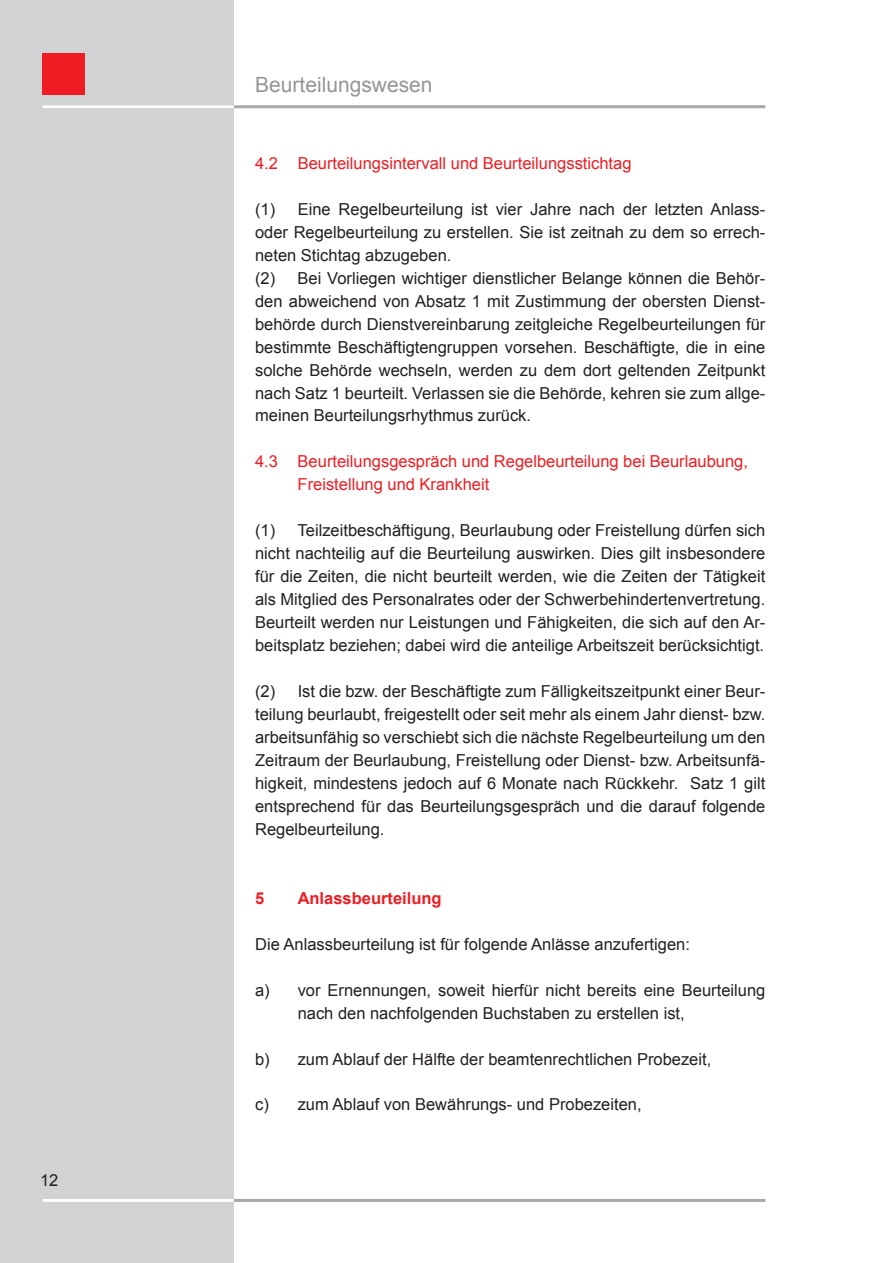
<style>
.page{position:relative;width:893px;height:1263px;background:#fff}
.page>*{position:absolute;margin:0;border:0;box-sizing:border-box;transform-origin:0 0}
.t1{font:21px "Arial";color:#939598}
.t2{font:16.5px/23px "Arial";color:#231f20}
.t3{font:16.5px/23px "Arial";color:#ee1d23}
.t4{font:700 16.5px "Arial";color:#ee1d23}
</style>
<div class="page">
<div style="left:0;top:0;width:234px;height:1263px;background:#d1d2d4"></div>
<div style="left:43px;top:53px;width:42px;height:42px;background:#ee1d23"></div>
<hr style="left:43px;top:105px;width:722px;height:3px;background:#a8a9ad">
<hr style="left:43px;top:105px;width:191px;height:3px;background:#fff">
<hr style="left:43px;top:1199px;width:722px;height:3px;background:#a8a9ad">
<hr style="left:43px;top:1199px;width:191px;height:3px;background:#fff">
<p class="t2" style="left:40px;top:1168px;width:20px">12</p>
<p class="t1" style="left:255px;top:71px;width:179px">Beurteilungswesen</p>
<p class="t3" style="left:255px;top:152px;width:378px">4.2 Beurteilungsintervall und Beurteilungsstichtag</p>
<p class="t2" style="left:255px;top:198px;width:512px">(1) Eine Regelbeurteilung ist vier Jahre nach der letzten Anlass&shy;oder Regelbeurteilung zu erstellen. Sie ist zeitnah zu dem so errech&shy;neten Stichtag abzugeben.<br>(2) Bei Vorliegen wichtiger dienstlicher Belange können die Behör&shy;den abweichend von Absatz 1 mit Zustimmung der obersten Dienst&shy;behörde durch Dienstvereinbarung zeitgleiche Regelbeurteilungen für bestimmte Beschäftigtengruppen vorsehen. Beschäftigte, die in eine solche Behörde wechseln, werden zu dem dort geltenden Zeitpunkt nach Satz 1 beurteilt. Verlassen sie die Behörde, kehren sie zum allge&shy;meinen Beurteilungsrhythmus zurück.</p>
<p class="t3" style="left:298px;top:450px;width:452px;text-indent:-43px">4.3 Beurteilungsgespräch und Regelbeurteilung bei Beurlaubung,<br>Freistellung und Krankheit</p>
<p class="t2" style="left:255px;top:519px;width:512px;text-align:justify">(1) Teilzeitbeschäftigung, Beurlaubung oder Freistellung dürfen sich nicht nachteilig auf die Beurteilung auswirken. Dies gilt insbesondere für die Zeiten, die nicht beurteilt werden, wie die Zeiten der Tätigkeit als Mitglied des Personalrates oder der Schwerbehindertenvertretung.<br>Beurteilt werden nur Leistungen und Fähigkeiten, die sich auf den Ar&shy;beitsplatz beziehen; dabei wird die anteilige Arbeitszeit berücksichtigt.</p>
<p class="t2" style="left:255px;top:680px;width:512px;text-align:justify">(2) Ist die bzw. der Beschäftigte zum Fälligkeitszeitpunkt einer Beur&shy;teilung beurlaubt, freigestellt oder seit mehr als einem Jahr dienst- bzw. arbeitsunfähig so verschiebt sich die nächste Regelbeurteilung um den Zeitraum der Beurlaubung, Freistellung oder Dienst- bzw. Arbeitsunfä&shy;higkeit, mindestens jedoch auf 6 Monate nach Rückkehr. Satz 1 gilt entsprechend für das Beurteilungsgespräch und die darauf folgende Regelbeurteilung.</p>
<p class="t4" style="left:255px;top:887px;width:11px">5</p>
<p class="t4" style="left:298px;top:887px;width:145px">Anlassbeurteilung</p>
<p class="t2" style="left:255px;top:933px;width:436px">Die Anlassbeurteilung ist für folgende Anlässe anzufertigen:</p>
<p class="t2" style="left:298px;top:978px;width:469px;text-indent:-43px">a) vor Ernennungen, soweit hierfür nicht bereits eine Beurteilung nach den nachfolgenden Buchstaben zu erstellen ist,</p>
<p class="t2" style="left:255px;top:1047px;width:458px">b) zum Ablauf der Hälfte der beamtenrechtlichen Probezeit,</p>
<p class="t2" style="left:255px;top:1093px;width:388px">c) zum Ablauf von Bewährungs- und Probezeiten,</p>
</div>
